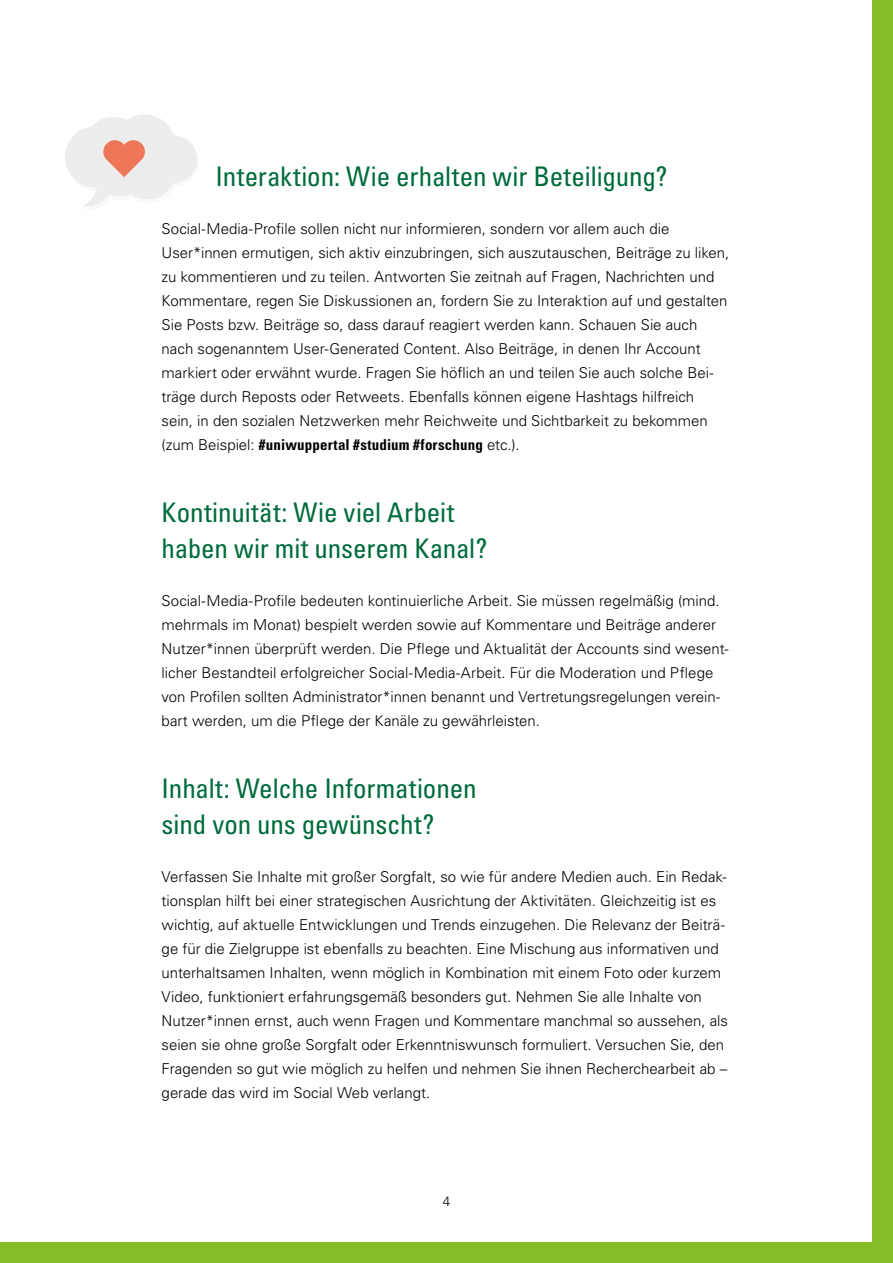
<style>
.page{position:relative;width:893px;height:1263px;background:#86bc25}
.page>*{position:absolute;margin:0;border:0;box-sizing:border-box;transform-origin:0 0}
.t1{font:condensed 27px/36px "Univers LT Pro";letter-spacing:-.005em;color:#006c3b}
.t2{font:300 15px/24px "Univers LT Pro 45";color:#000}
.t3{font:700 condensed 15px "Univers LT Pro";letter-spacing:.01em;color:#000}
.t4{font:300 13.5px "Univers LT Pro 45";color:#000}
.s1{font-family:"Univers LT Pro 45";font-weight:300;font-stretch:normal}
</style>
<div class="page">
<div style="left:0;top:0;width:872px;height:1242px;background:#fff"></div>
<svg style="left:65px;top:115px;width:132px;height:92px"></svg>
<h1 class="t1" style="left:216px;top:158px;width:454px">Interaktion: Wie erhalten wir Beteiligung?</h1>
<p class="t2" style="left:162px;top:217px;width:569px">Social-Media-Profile sollen nicht nur informieren, sondern vor allem auch die User*innen ermutigen, sich aktiv einzubringen, sich auszutauschen, Beiträge zu liken, zu kommentieren und zu teilen. Antworten Sie zeitnah auf Fragen, Nachrichten und Kommentare, regen Sie Diskussionen an, fordern Sie zu Interaktion auf und gestalten Sie Posts bzw. Beiträge so, dass darauf reagiert werden kann. Schauen Sie auch nach sogenanntem User-Generated Content. Also Beiträge, in denen Ihr Account markiert oder erwähnt wurde. Fragen Sie höflich an und teilen Sie auch solche Bei&shy;träge durch Reposts oder Retweets. Ebenfalls können eigene Hashtags hilfreich sein, in den sozialen Netzwerken mehr Reichweite und Sichtbarkeit zu bekommen</p>
<p class="t3" style="left:162px;top:435px;width:359px"><span class="s1">(zum Beispiel:</span> #uniwuppertal #studium #forschung <span class="s1">etc.).</span></p>
<h1 class="t1" style="left:162px;top:494px;width:327px">Kontinuität: Wie viel Arbeit haben wir mit unserem Kanal?</h1>
<p class="t2" style="left:162px;top:589px;width:569px">Social-Media-Profile bedeuten kontinuierliche Arbeit. Sie müssen regelmäßig (mind. mehrmals im Monat) bespielt werden sowie auf Kommentare und Beiträge anderer Nutzer*innen überprüft werden. Die Pflege und Aktualität der Accounts sind wesent&shy;licher Bestandteil erfolgreicher Social-Media-Arbeit. Für die Moderation und Pflege von Profilen sollten Administrator*innen benannt und Vertretungsregelungen verein&shy;bart werden, um die Pflege der Kanäle zu gewährleisten.</p>
<h1 class="t1" style="left:162px;top:770px;width:316px">Inhalt: Welche Informationen sind von uns gewünscht?</h1>
<p class="t2" style="left:162px;top:865px;width:568px">Verfassen Sie Inhalte mit großer Sorgfalt, so wie für andere Medien auch. Ein Redak&shy;tionsplan hilft bei einer strategischen Ausrichtung der Aktivitäten. Gleichzeitig ist es wichtig, auf aktuelle Entwicklungen und Trends einzugehen. Die Relevanz der Beiträ&shy;ge für die Zielgruppe ist ebenfalls zu beachten. Eine Mischung aus informativen und unterhaltsamen Inhalten, wenn möglich in Kombination mit einem Foto oder kurzem Video, funktioniert erfahrungsgemäß besonders gut. Nehmen Sie alle Inhalte von Nutzer*innen ernst, auch wenn Fragen und Kommentare manchmal so aussehen, als seien sie ohne große Sorgfalt oder Erkenntniswunsch formuliert. Versuchen Sie, den Fragenden so gut wie möglich zu helfen und nehmen Sie ihnen Recherchearbeit ab – gerade das wird im Social Web verlangt.</p>
<p class="t4" style="left:443px;top:1193px;width:9px">4</p>
</div>
